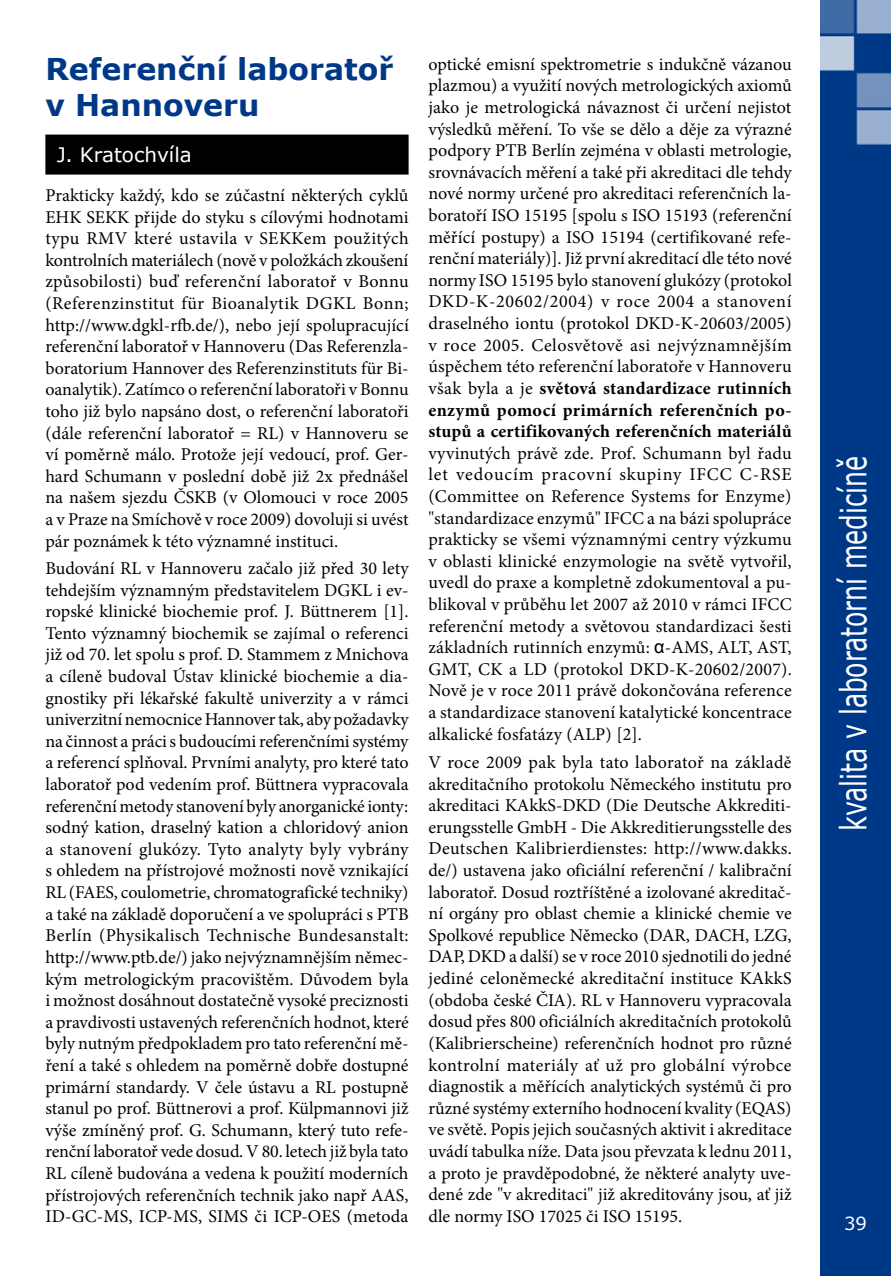
<style>
.page{position:relative;width:891px;height:1276px;background:#fff}
.page>*{position:absolute;margin:0;border:0;box-sizing:border-box;transform-origin:0 0}
.t1{font:36px "Verdana";color:#fff;scale:.7 1}
.t2{font:700 30px/36px "Verdana";color:#003888}
.t3{font:20px "Verdana";color:#fff}
.t4{font:18px/21.6px "Minion Pro";color:#000;text-align:justify}
.t5{font:18px "Verdana";color:#fff}
.s1{font-weight:700}
.s2{font-family:"Arial"}
</style>
<div class="page">
<div style="left:820px;top:0;width:70px;height:1276px;background:#003888"></div>
<div style="left:45px;top:135px;width:363px;height:40px;background:#000"></div>
<h2 class="t2" style="left:45px;top:50px;width:349px">Referenční laboratoř v Hannoveru</h2>
<p class="t3" style="left:57px;top:142px;width:136px">J. Kratochvíla</p>
<p class="t4" style="left:45px;top:184px;width:365px">Prakticky každý, kdo se zúčastní některých cyklů EHK SEKK přijde do styku s cílovými hodnotami typu RMV které ustavila v SEKKem použitých kontrolních materiálech (nově v položkách zkoušení způsobilosti) buď referenční laboratoř v Bonnu (Referenzinstitut für Bioanalytik DGKL Bonn; http://www.dgkl-rfb.de/), nebo její spolupracující referenční laboratoř v Hannoveru (Das Referenzla&shy;boratorium Hannover des Referenzinstituts für Bi&shy;oanalytik). Zatímco o referenční laboratoři v Bonnu toho již bylo napsáno dost, o referenční laboratoři (dále referenční laboratoř = RL) v Hannoveru se ví poměrně málo. Protože její vedoucí, prof. Ger&shy;hard Schumann v poslední době již 2x přednášel na našem sjezdu ČSKB (v Olomouci v roce 2005 a v Praze na Smíchově v roce 2009) dovoluji si uvést pár poznámek k této významné instituci.</p>
<p class="t4" style="left:45px;top:557px;width:365px">Budování RL v Hannoveru začalo již před 30 lety tehdejším významným představitelem DGKL i ev&shy;ropské klinické biochemie prof. J. Büttnerem [1].<br>Tento významný biochemik se zajímal o referenci již od 70. let spolu s prof. D. Stammem z Mnichova a cíleně budoval Ústav klinické biochemie a dia&shy;gnostiky při lékařské fakultě univerzity a v rámci univerzitní nemocnice Hannover tak, aby požadavky na činnost a práci s budoucími referenčními systémy a referencí splňoval. Prvními analyty, pro které tato laboratoř pod vedením prof. Büttnera vypracovala referenční metody stanovení byly anorganické ionty: sodný kation, draselný kation a chloridový anion a stanovení glukózy. Tyto analyty byly vybrány s ohledem na přístrojové možnosti nově vznikající RL (FAES, coulometrie, chromatografické techniky) a také na základě doporučení a ve spolupráci s PTB Berlín (Physikalisch Technische Bundesanstalt: http://www.ptb.de/) jako nejvýznamnějším němec&shy;kým metrologickým pracovištěm. Důvodem byla i možnost dosáhnout dostatečně vysoké preciznosti a pravdivosti ustavených referenčních hodnot, které byly nutným předpokladem pro tato referenční mě&shy;ření a také s ohledem na poměrně dobře dostupné primární standardy. V čele ústavu a RL postupně stanul po prof. Büttnerovi a prof. Külpmannovi již výše zmíněný prof. G. Schumann, který tuto refe&shy;renční laboratoř vede dosud. V 80. letech již byla tato RL cíleně budována a vedena k použití moderních přístrojových referenčních technik jako např AAS, ID-GC-MS, ICP-MS, SIMS či ICP-OES (metoda</p>
<p class="t4" style="left:428px;top:53px;width:365px">optické emisní spektrometrie s indukčně vázanou plazmou) a využití nových metrologických axiomů jako je metrologická návaznost či určení nejistot výsledků měření. To vše se dělo a děje za výrazné podpory PTB Berlín zejména v oblasti metrologie, srovnávacích měření a také při akreditaci dle tehdy nové normy určené pro akreditaci referenčních la&shy;boratoří ISO 15195 [spolu s ISO 15193 (referenční měřící postupy) a ISO 15194 (certifikované refe&shy;renční materiály)]. Již první akreditací dle této nové normy ISO 15195 bylo stanovení glukózy (protokol DKD-K-20602/2004) v roce 2004 a stanovení draselného iontu (protokol DKD-K-20603/2005) v roce 2005. Celosvětově asi nejvýznamnějším úspěchem této referenční laboratoře v Hannoveru však byla a je <span class="s1">světová standardizace rutinních enzymů pomocí primárních referenčních po&shy;stupů a certifikovaných referenčních materiálů</span></p>
<p class="t4" style="left:428px;top:442px;width:364px">vyvinutých právě zde. Prof. Schumann byl řadu let vedoucím pracovní skupiny IFCC C-RSE (Committee on Reference Systems for Enzyme) "standardizace enzymů" IFCC a na bázi spolupráce prakticky se všemi významnými centry výzkumu v oblasti klinické enzymologie na světě vytvořil, uvedl do praxe a kompletně zdokumentoval a pu&shy;blikoval v průběhu let 2007 až 2010 v rámci IFCC referenční metody a světovou standardizaci šesti základních rutinních enzymů: <span class="s2">α</span>-AMS, ALT, AST, GMT, CK a LD (protokol DKD-K-20602/2007).<br>Nově je v roce 2011 právě dokončována reference a standardizace stanovení katalytické koncentrace alkalické fosfatázy (ALP) [2].</p>
<p class="t4" style="left:428px;top:751px;width:365px">V roce 2009 pak byla tato laboratoř na základě akreditačního protokolu Německého institutu pro akreditaci KAkkS-DKD (Die Deutsche Akkrediti&shy;erungsstelle GmbH - Die Akkreditierungsstelle des Deutschen Kalibrierdienstes: http://www.dakks. de/) ustavena jako oficiální referenční / kalibrační laboratoř. Dosud roztříštěné a izolované akreditač&shy;ní orgány pro oblast chemie a klinické chemie ve Spolkové republice Německo (DAR, DACH, LZG, DAP, DKD a další) se v roce 2010 sjednotili do jedné jediné celoněmecké akreditační instituce KAkkS (obdoba české ČIA). RL v Hannoveru vypracovala dosud přes 800 oficiálních akreditačních protokolů (Kalibrierscheine) referenčních hodnot pro různé kontrolní materiály ať už pro globální výrobce diagnostik a měřících analytických systémů či pro různé systémy externího hodnocení kvality (EQAS) ve světě. Popis jejich současných aktivit i akreditace uvádí tabulka níže. Data jsou převzata k lednu 2011, a proto je pravděpodobné, že některé analyty uve&shy;dené zde "v akreditaci" již akreditovány jsou, ať již dle normy ISO 17025 či ISO 15195.</p>
<h1 class="t1" style="left:830px;top:831px;width:538px;rotate:-90deg">kvalita v laboratorní medicíně</h1>
<p class="t5" style="left:843px;top:1211px;width:24px">39</p>
</div>
